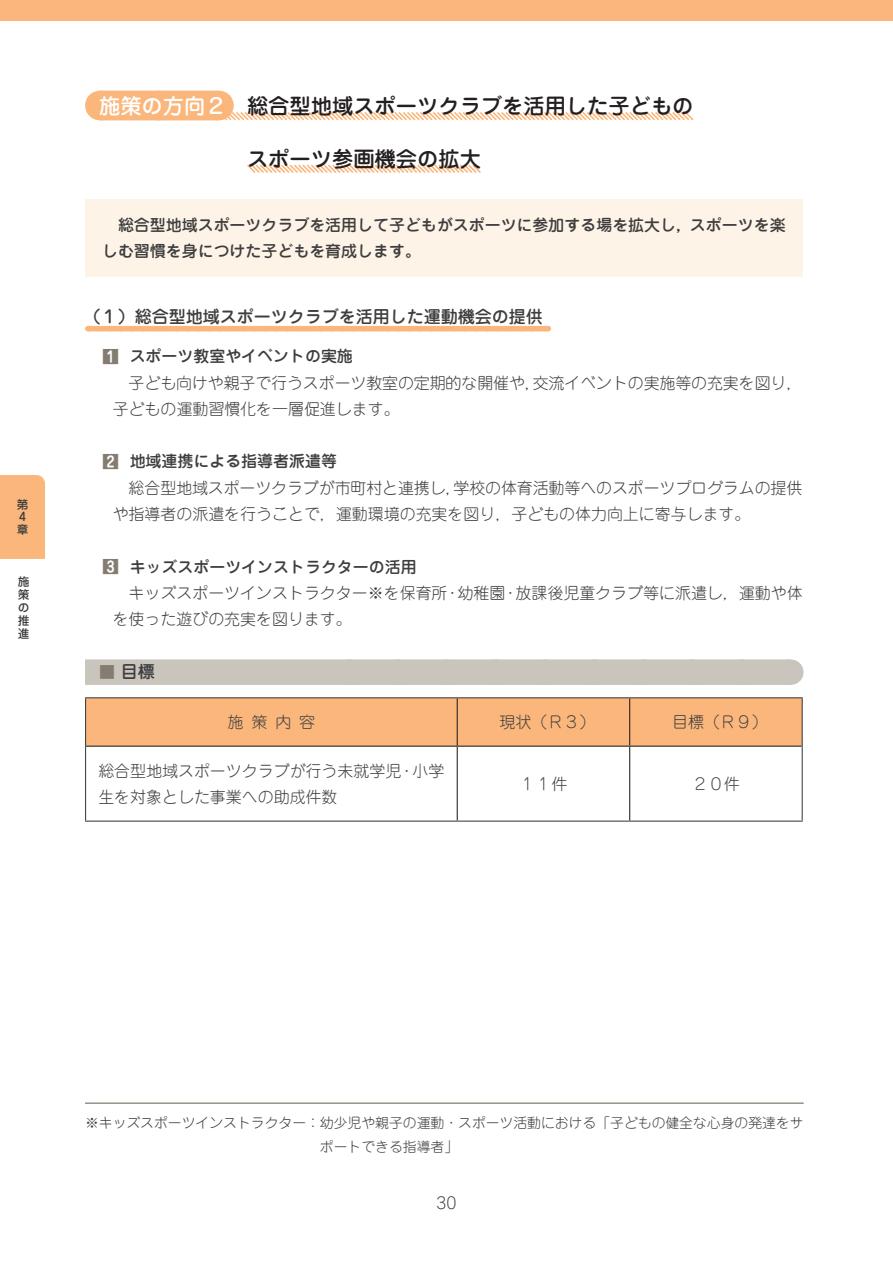
<style>
.page{position:relative;width:893px;height:1263px;background:#fff}
.page>*{position:absolute;margin:0;border:0;box-sizing:border-box;transform-origin:0 0}
.t1{font:500 21.3px "Jun 34 Pro";color:#231f20}
.t2{font:500 16.95px "Jun 34 Pro";color:#3e3e3f}
.t3{font:300 15.9px/26.2px "Jun 101 Pro";color:#3e3e3f}
.t4{font:500 15.9px/26.2px "Jun 34 Pro";color:#3e3e3f}
.t5{font:300 13.8px/24.2px "Jun 101 Pro";color:#3e3e3f}
.t6{font:500 11.7px/12.9px "Jun 34 Pro";color:#3e3e3f}
.s1{color:#fff}
.s2{font-family:"Jun 501 Pro";font-weight:700;font-size:16.95px;color:#847c70}
.s3{font-size:15.9px;color:#847c70}
</style>
<div class="page">
<div style="left:0;top:475px;width:45px;height:84px;background:#fab67b"></div>
<div style="left:0;top:0;width:893px;height:21px;background:#fab67b"></div>
<svg style="left:97px;top:91px;width:597px;height:30px"></svg>
<svg style="left:247px;top:164px;width:234px;height:9px"></svg>
<div style="left:85px;top:199px;width:718px;height:77px;background:#fef3e7"></div>
<div style="left:88px;top:326px;width:459px;height:5px;background:#fab67b"></div>
<div style="left:85px;top:659px;width:705px;height:26px;background:#c9c4bc"></div>
<svg style="left:398px;top:659px;width:367px;height:1px"></svg>
<svg style="left:790px;top:659px;width:1px;height:26px"></svg>
<div style="left:86px;top:698px;width:716px;height:48px;background:#fab67b"></div>
<hr style="left:457px;top:698px;width:1px;height:48px;background:#231f20">
<hr style="left:629px;top:698px;width:1px;height:48px;background:#231f20">
<hr style="left:86px;top:746px;width:371px;height:1px;background:#231f20">
<hr style="left:457px;top:746px;width:173px;height:1px;background:#231f20">
<hr style="left:457px;top:747px;width:1px;height:73px;background:#231f20">
<hr style="left:630px;top:746px;width:172px;height:1px;background:#231f20">
<hr style="left:629px;top:747px;width:1px;height:73px;background:#231f20">
<hr style="left:85px;top:697px;width:372px;height:1px;background:#3e3e3f">
<hr style="left:85px;top:698px;width:1px;height:48px;background:#3e3e3f">
<hr style="left:457px;top:697px;width:173px;height:1px;background:#3e3e3f">
<hr style="left:630px;top:697px;width:173px;height:1px;background:#3e3e3f">
<hr style="left:802px;top:698px;width:1px;height:48px;background:#3e3e3f">
<hr style="left:85px;top:746px;width:1px;height:74px;background:#3e3e3f">
<hr style="left:802px;top:746px;width:1px;height:74px;background:#3e3e3f">
<hr style="left:85px;top:820px;width:372px;height:2px;background:#3e3e3f">
<hr style="left:457px;top:820px;width:173px;height:2px;background:#3e3e3f">
<hr style="left:630px;top:820px;width:173px;height:2px;background:#3e3e3f">
<hr style="left:85px;top:1102px;width:719px;height:2px;background:#847c70">
<p class="t6" style="left:17px;top:496px;width:13px">第<br>4章</p>
<p class="t6" style="left:18px;top:574px;width:13px;text-align:justify">施策の推進</p>
<h1 class="t1" style="left:99px;top:89px;width:596px"><span class="s1">施策の方向２</span> 総合型地域スポーツクラブを活用した子どもの</h1>
<h1 class="t1" style="left:247px;top:142px;width:235px">スポーツ参画機会の拡大</h1>
<p class="t4" style="left:102px;top:210px;width:685px;text-indent:16px">総合型地域スポーツクラブを活用して子どもがスポーツに参加する場を拡大し，スポーツを楽しむ習慣を身につけた子どもを育成します。</p>
<p class="t2" style="left:84px;top:303px;width:461px">（１）総合型地域スポーツクラブを活用した運動機会の提供</p>
<p class="t4" style="left:102px;top:341px;width:252px"><span class="s2">1</span> スポーツ教室やイベントの実施</p>
<p class="t3" style="left:113px;top:367px;width:691px;text-indent:16px">子ども向けや親子で行うスポーツ教室の定期的な開催や，交流イベントの実施等の充実を図り，子どもの運動習慣化を一層促進します。</p>
<p class="t4" style="left:102px;top:447px;width:236px"><span class="s2">2</span> 地域連携による指導者派遣等</p>
<p class="t3" style="left:113px;top:473px;width:691px;text-indent:16px">総合型地域スポーツクラブが市町村と連携し，学校の体育活動等へのスポーツプログラムの提供や指導者の派遣を行うことで，運動環境の充実を図り，子どもの体力向上に寄与します。</p>
<p class="t4" style="left:102px;top:552px;width:316px"><span class="s2">3</span> キッズスポーツインストラクターの活用</p>
<p class="t3" style="left:113px;top:578px;width:691px;text-indent:16px">キッズスポーツインストラクター※を保育所・幼稚園・放課後児童クラブ等に派遣し，運動や体を使った遊びの充実を図ります。</p>
<p class="t2" style="left:99px;top:658px;width:57px"><span class="s3">■</span> 目標</p>
<p class="t3" style="left:228px;top:707px;width:89px">施策内容</p>
<p class="t3" style="left:500px;top:707px;width:97px">現状（Ｒ３）</p>
<p class="t3" style="left:672px;top:707px;width:97px">目標（Ｒ９）</p>
<p class="t3" style="left:98px;top:755px;width:348px">総合型地域スポーツクラブが行う未就学児・小学生を対象とした事業への助成件数</p>
<p class="t3" style="left:520px;top:769px;width:49px">１１件</p>
<p class="t3" style="left:692px;top:769px;width:49px">２０件</p>
<p class="t5" style="left:320px;top:1109px;width:485px;text-indent:-235px">※キッズスポーツインストラクター：幼少児や親子の運動・スポーツ活動における「子どもの健全な心身の発達をサポートできる指導者」</p>
<p class="t3" style="left:436px;top:1188px;width:22px">30</p>
</div>
